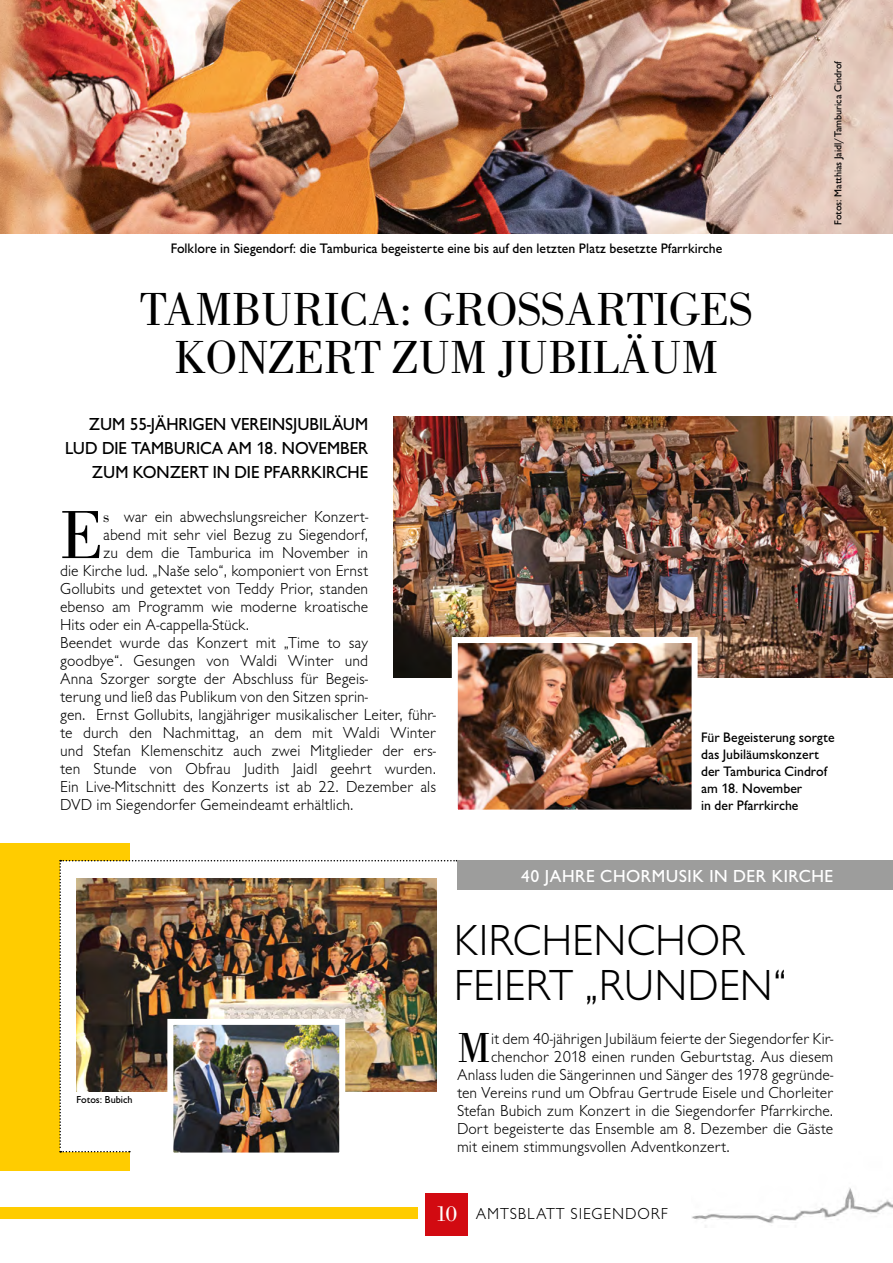
<style>
.page{position:relative;width:893px;height:1263px;background:#fff}
.page>*{position:absolute;margin:0;border:0;box-sizing:border-box;transform-origin:0 0}
.t1{font:70.35px "Bodoni";color:#000}
.t2{font:48px/48px "Bodoni";letter-spacing:-.01em;color:#000;text-align:center}
.t3{font:300 45px/45px "Chantilly LH";color:#000}
.t4{font:43.5px "Bodoni";color:#000}
.t5{font:18px/24px "Chantilly";color:#000;text-align:right}
.t6{font:18px "Chantilly";letter-spacing:.03em;color:#fff}
.t7{font:300 16.5px "Chantilly LH";letter-spacing:.005em;color:#000}
.t8{font:300 16.5px "Chantilly LH";letter-spacing:.05em;color:#000}
.t9{font:14.25px/17.1px "Chantilly";color:#000}
.t10{font:10.5px "Chantilly";color:#000}
.s1{font-family:"Bodoni";font-weight:400}
.s2{font-family:"Bodoni";font-weight:400;font-size:22.5px;color:#fff}
</style>
<div class="page">
<img style="left:692px;top:1187px;width:201px;height:41px">
<div style="left:425px;top:1193px;width:43px;height:42px;background:#d20a11"></div>
<div style="left:0;top:1208px;width:418px;height:11px;background:#fc0"></div>
<img style="left:394px;top:417px;width:499px;height:261px">
<img style="left:459px;top:644px;width:232px;height:165px">
<div style="left:452px;top:637px;width:246px;height:179px;border:6px solid #fff"></div>
<img style="left:0;top:0;width:893px;height:234px">
<div style="left:0;top:843px;width:130px;height:327px;background:#fc0"></div>
<div style="left:457px;top:860px;width:436px;height:30px;background:#9d9d9c"></div>
<svg style="left:59px;top:860px;width:398px;height:292px"></svg>
<img style="left:77px;top:879px;width:359px;height:212px">
<img style="left:174px;top:1026px;width:164px;height:125px">
<div style="left:167px;top:1019px;width:178px;height:139px;border:6px solid #fff"></div>
<p class="t9" style="left:171px;top:240px;width:553px">Folklore in Siegendorf: die Tamburica begeisterte eine bis auf den letzten Platz besetzte Pfarrkirche</p>
<p class="t10" style="left:832px;top:225px;width:166px;rotate:-90deg">Fotos: Matthias Jaidl/Tamburica Cindrof</p>
<h2 class="t2" style="left:140px;top:285px;width:614px">TAMBURICA: GROSSARTIGES<br>KONZERT ZUM JUBILÄUM</h2>
<p class="t5" style="left:65px;top:413px;width:305px">ZUM 55-JÄHRIGEN VEREINSJUBILÄUM<br>LUD DIE TAMBURICA AM 18. NOVEMBER<br>ZUM KONZERT IN DIE PFARRKIRCHE</p>
<h1 class="t1" style="left:60px;top:496px;width:45px">E</h1>
<p class="t7" style="left:103px;top:508px;width:267px"><span class="s1">s</span> war ein abwechslungsreicher Konzert-</p>
<p class="t7" style="left:103px;top:526px;width:267px">abend mit sehr viel Bezug zu Siegendorf,</p>
<p class="t7" style="left:103px;top:544px;width:267px">zu dem die Tamburica im November in</p>
<p class="t7" style="left:60px;top:562px;width:310px">die Kirche lud. „Naše selo“, komponiert von Ernst</p>
<p class="t7" style="left:60px;top:580px;width:310px">Gollubits und getextet von Teddy Prior, standen</p>
<p class="t7" style="left:60px;top:598px;width:310px">ebenso am Programm wie moderne kroatische</p>
<p class="t7" style="left:60px;top:616px;width:191px">Hits oder ein A-cappella-Stück.</p>
<p class="t7" style="left:60px;top:634px;width:310px">Beendet wurde das Konzert mit „Time to say</p>
<p class="t7" style="left:60px;top:652px;width:310px">goodbye“. Gesungen von Waldi Winter und</p>
<p class="t7" style="left:60px;top:670px;width:310px">Anna Szorger sorgte der Abschluss für Begeis-</p>
<p class="t7" style="left:60px;top:688px;width:310px">terung und ließ das Publikum von den Sitzen sprin-</p>
<p class="t7" style="left:60px;top:706px;width:377px">gen. Ernst Gollubits, langjähriger musikalischer Leiter, führ-</p>
<p class="t7" style="left:60px;top:724px;width:377px">te durch den Nachmittag, an dem mit Waldi Winter</p>
<p class="t7" style="left:60px;top:742px;width:377px">und Stefan Klemenschitz auch zwei Mitglieder der ers-</p>
<p class="t7" style="left:60px;top:760px;width:377px">ten Stunde von Obfrau Judith Jaidl geehrt wurden.</p>
<p class="t7" style="left:60px;top:778px;width:377px">Ein Live-Mitschnitt des Konzerts ist ab 22. Dezember als</p>
<p class="t7" style="left:60px;top:796px;width:295px">DVD im Siegendorfer Gemeindeamt erhältlich.</p>
<p class="t9" style="left:701px;top:728px;width:135px">Für Begeisterung sorgte das Jubiläumskonzert der Tamburica Cindrof am 18. November<br>in der Pfarrkirche</p>
<p class="t6" style="left:521px;top:866px;width:314px">40 JAHRE CHORMUSIK IN DER KIRCHE</p>
<p class="t10" style="left:77px;top:1093px;width:58px">Fotos: Bubich</p>
<h3 class="t3" style="left:454px;top:918px;width:335px">KIRCHENCHOR<br>FEIERT „RUNDEN“</h3>
<h3 class="t4" style="left:457px;top:1023px;width:35px">M</h3>
<p class="t7" style="left:491px;top:1030px;width:344px">it dem 40-jährigen Jubiläum feierte der Siegendorfer Kir-</p>
<p class="t7" style="left:491px;top:1048px;width:344px">chenchor 2018 einen runden Geburtstag. Aus diesem</p>
<p class="t7" style="left:457px;top:1066px;width:378px">Anlass luden die Sängerinnen und Sänger des 1978 gegründe-</p>
<p class="t7" style="left:457px;top:1084px;width:378px">ten Vereins rund um Obfrau Gertrude Eisele und Chorleiter</p>
<p class="t7" style="left:457px;top:1102px;width:378px">Stefan Bubich zum Konzert in die Siegendorfer Pfarrkirche.</p>
<p class="t7" style="left:457px;top:1120px;width:378px">Dort begeisterte das Ensemble am 8. Dezember die Gäste</p>
<p class="t7" style="left:457px;top:1138px;width:274px">mit einem stimmungsvollen Adventkonzert.</p>
<p class="t8" style="left:436px;top:1204px;width:234px"><span class="s2">10</span> AMTSBLATT SIEGENDORF</p>
</div>
